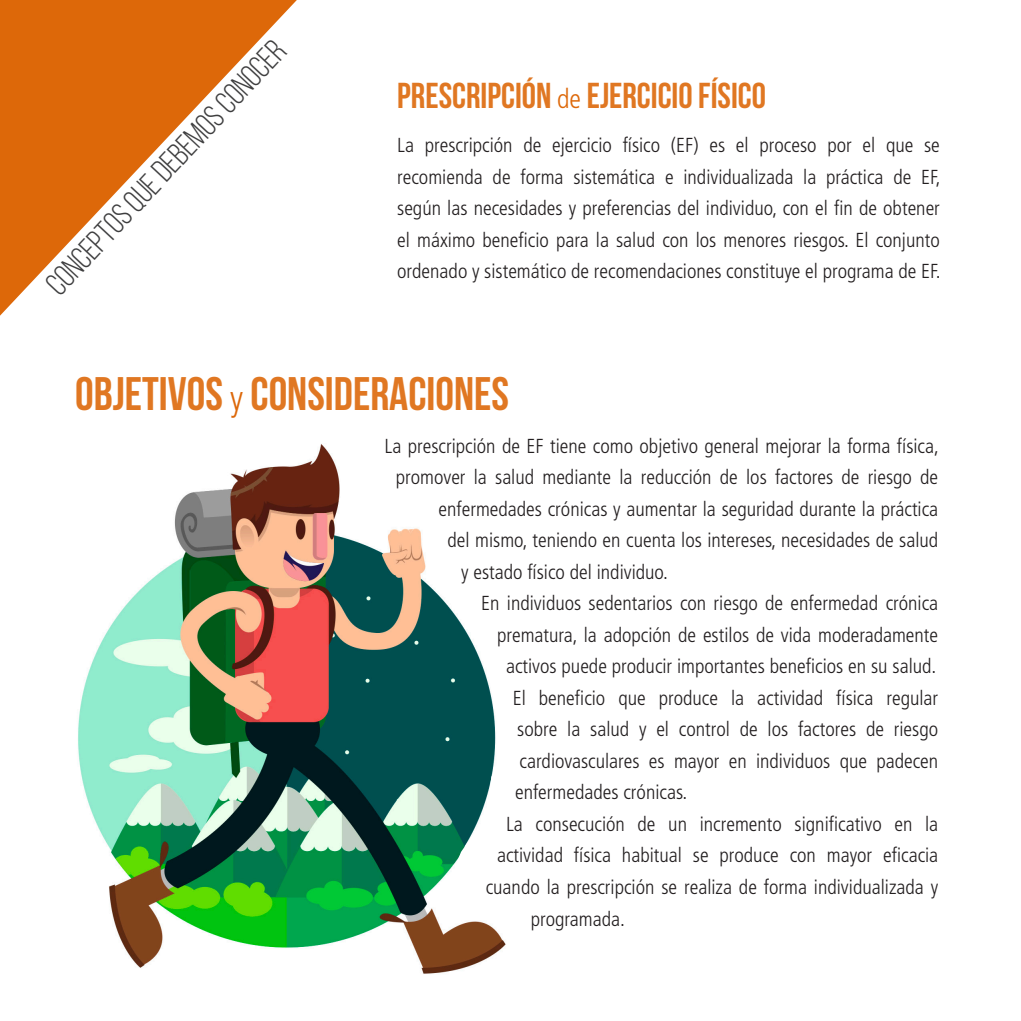
<style>
.page{position:relative;width:1021px;height:1021px;background:#fff}
.page>*{position:absolute;margin:0;border:0;box-sizing:border-box;transform-origin:0 0}
.t1{font:700 47.02px "Bebas Neue";color:#e07722}
.t2{font:700 36px "Bebas Neue";color:#e07722}
.t3{font:32.4px "Bebas Neue";color:#3e3e3f}
.t4{font:300 condensed 20.25px/31.5px "Frutiger LT Std";color:#231f20;text-align:justify}
.s1{font-family:"Frutiger LT Std";font-weight:300;font-stretch:condensed;font-size:27px;color:#dd6809}
.s2{font-family:"Frutiger LT Std";font-weight:300;font-stretch:condensed;font-size:35.32px;color:#dd6809}
</style>
<div class="page">
<svg style="left:0;top:0;width:297px;height:316px"></svg>
<img style="left:78px;top:444px;width:428px;height:530px">
<p class="t3" style="left:39px;top:277px;width:336px;rotate:-47deg">Conceptos que debemos conocer</p>
<p class="t2" style="left:397px;top:76px;width:370px">PRESCRIPCIÓN <span class="s1">de</span> EJERCICIO FÍSICO</p>
<p class="t4" style="left:397px;top:130px;width:545px">La prescripción de ejercicio físico (EF) es el proceso por el que se recomienda de forma sistemática e individualizada la práctica de EF, según las necesidades y preferencias del individuo, con el fin de obtener el máximo beneficio para la salud con los menores riesgos. El conjunto ordenado y sistemático de recomendaciones constituye el programa de EF.</p>
<p class="t1" style="left:75px;top:368px;width:435px">OBJETIVOS <span class="s2">y</span> CONSIDERACIONES</p>
<p class="t4" style="left:384px;top:430px;width:556px">La prescripción de EF tiene como objetivo general mejorar la forma física,</p>
<p class="t4" style="left:396px;top:462px;width:544px">promover la salud mediante la reducción de los factores de riesgo de</p>
<p class="t4" style="left:438px;top:493px;width:501px">enfermedades crónicas y aumentar la seguridad durante la práctica</p>
<p class="t4" style="left:447px;top:525px;width:492px">del mismo, teniendo en cuenta los intereses, necesidades de salud</p>
<p class="t4" style="left:461px;top:556px;width:209px">y estado físico del individuo.</p>
<p class="t4" style="left:481px;top:588px;width:458px;text-align:right">En individuos sedentarios con riesgo de enfermedad crónica prematura, la adopción de estilos de vida moderadamente activos puede producir importantes beneficios en su salud.</p>
<p class="t4" style="left:513px;top:682px;width:427px">El beneficio que produce la actividad física regular sobre la salud y el control de los factores de riesgo cardiovasculares es mayor en individuos que padecen enfermedades crónicas.</p>
<p class="t4" style="left:506px;top:808px;width:433px">La consecución de un incremento significativo en la</p>
<p class="t4" style="left:497px;top:840px;width:443px">actividad física habitual se produce con mayor eficacia</p>
<p class="t4" style="left:486px;top:871px;width:454px">cuando la prescripción se realiza de forma individualizada y</p>
<p class="t4" style="left:531px;top:903px;width:96px">programada.</p>
</div>
